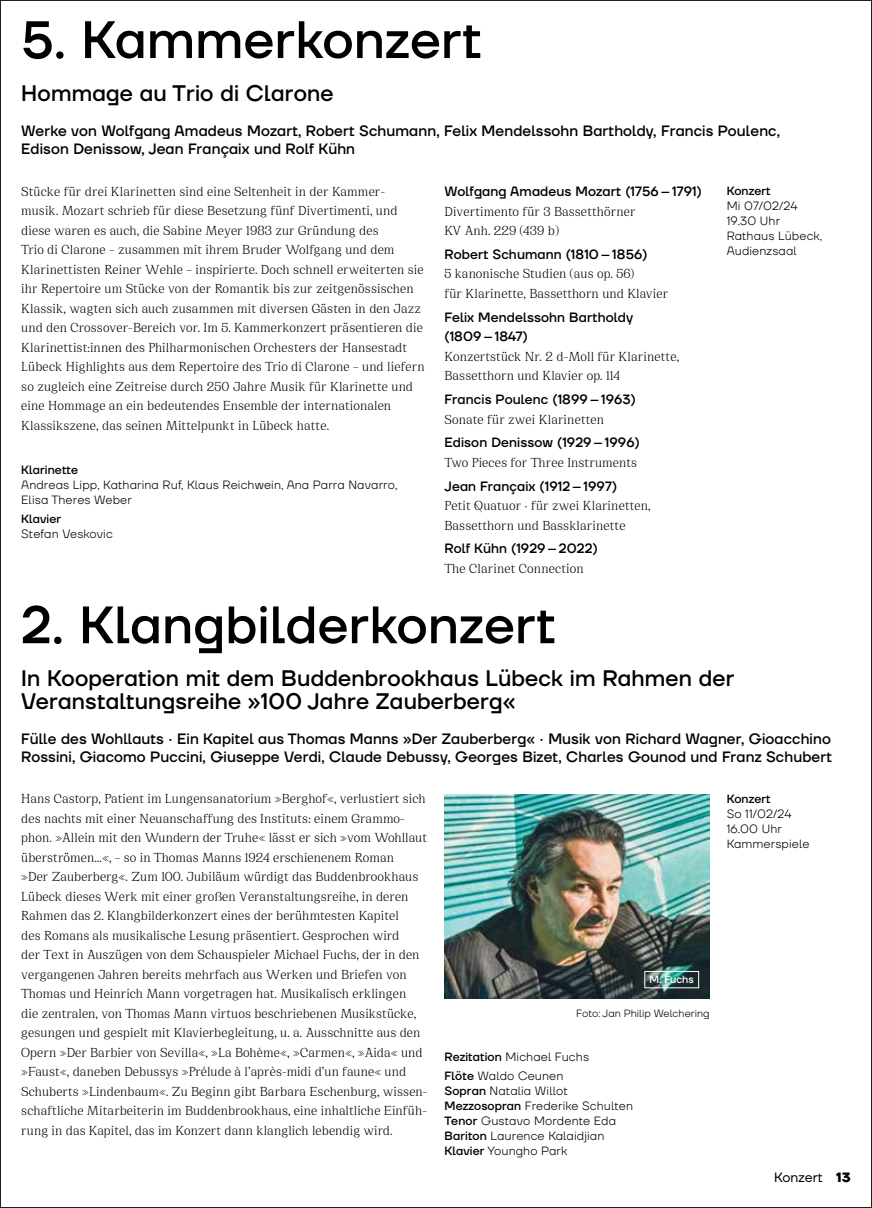
<style>
.page{position:relative;width:872px;height:1208px;background:#fff}
.page>*{position:absolute;margin:0;border:0;box-sizing:border-box;transform-origin:0 0}
.t1{font:500 52.5px "TT Firs Neue";letter-spacing:.01em;color:#000}
.t2{font:500 22.5px/22.5px "TT Firs Neue";letter-spacing:.01em;color:#000}
.t3{font:500 15px/18px "TT Firs Neue";letter-spacing:.01em;color:#000}
.t4{font:300 14.25px/19.5px "PP Cirka";letter-spacing:.01em;color:#000}
.t5{font:500 13.5px/19.5px "TT Firs Neue";letter-spacing:.01em;color:#000}
.t6{font:13.5px "TT Firs Neue";color:#000}
.t7{font:300 12px/15px "TT Firs Neue";letter-spacing:.01em;color:#000}
.t8{font:500 12px "TT Firs Neue";letter-spacing:.01em;color:#000}
.t9{font:300 10.5px "TT Firs Neue";color:#000}
.t10{font:500 10.5px "TT Firs Neue";color:#fff}
.s1{font-weight:500}
.s2{font-weight:700}
</style>
<div class="page">
<img style="left:444px;top:794px;width:265px;height:204px">
<div style="left:644px;top:971px;width:55px;height:17px;border:1px solid #fff"></div>
<h1 class="t1" style="left:21px;top:4px;width:462px">5. Kammerkonzert</h1>
<h2 class="t2" style="left:21px;top:82px;width:314px">Hommage au Trio di Clarone</h2>
<p class="t3" style="left:21px;top:121px;width:760px">Werke von Wolfgang Amadeus Mozart, Robert Schumann, Felix Mendelssohn Bartholdy, Francis Poulenc,<br>Edison Denissow, Jean Françaix und Rolf Kühn</p>
<p class="t4" style="left:21px;top:181px;width:405px">Stücke für drei Klarinetten sind eine Seltenheit in der Kammer&shy;musik. Mozart schrieb für diese Besetzung fünf Divertimenti, und diese waren es auch, die Sabine Meyer 1983 zur Gründung des<br>Trio di Clarone – zusammen mit ihrem Bruder Wolfgang und dem Klarinettisten Reiner Wehle – inspirierte. Doch schnell erweiterten sie ihr Repertoire um Stücke von der Romantik bis zur zeitgenössischen Klassik, wagten sich auch zusammen mit diversen Gästen in den Jazz und den Crossover-Bereich vor. Im 5. Kammerkonzert präsentieren die Klarinettist:innen des Philharmonischen Orchesters der Hansestadt Lübeck Highlights aus dem Repertoire des Trio di Clarone – und liefern so zugleich eine Zeitreise durch 250 Jahre Musik für Klarinette und eine Hommage an ein bedeutendes Ensemble der internationalen Klassikszene, das seinen Mittelpunkt in Lübeck hatte.</p>
<p class="t8" style="left:21px;top:461px;width:58px">Klarinette</p>
<p class="t7" style="left:21px;top:476px;width:378px">Andreas Lipp, Katharina Ruf, Klaus Reichwein, Ana Parra Navarro,<br>Elisa Theres Weber</p>
<p class="t8" style="left:21px;top:510px;width:41px">Klavier</p>
<p class="t7" style="left:21px;top:526px;width:93px">Stefan Veskovic</p>
<p class="t5" style="left:444px;top:181px;width:259px">Wolfgang Amadeus Mozart (1756 – 1791)</p>
<p class="t4" style="left:444px;top:201px;width:192px">Divertimento für 3 Bassetthörner<br>KV Anh. 229 (439 b)</p>
<p class="t5" style="left:444px;top:244px;width:205px">Robert Schumann (1810– 1856)</p>
<p class="t4" style="left:444px;top:264px;width:225px">5 kanonische Studien (aus op. 56)<br>für Klarinette, Bassetthorn und Klavier</p>
<p class="t5" style="left:444px;top:307px;width:190px">Felix Mendelssohn Bartholdy (1809 – 1847)</p>
<p class="t4" style="left:444px;top:346px;width:236px">Konzertstück Nr. 2 d-Moll für Klarinette,<br>Bassetthorn und Klavier op. 114</p>
<p class="t5" style="left:444px;top:389px;width:193px">Francis Poulenc (1899 – 1963)</p>
<p class="t4" style="left:444px;top:409px;width:161px">Sonate für zwei Klarinetten</p>
<p class="t5" style="left:444px;top:432px;width:197px">Edison Denissow (1929 – 1996)</p>
<p class="t4" style="left:444px;top:452px;width:194px">Two Pieces for Three Instruments</p>
<p class="t5" style="left:444px;top:476px;width:174px">Jean Françaix (1912 – 1997)</p>
<p class="t4" style="left:444px;top:496px;width:208px">Petit Quatuor · für zwei Klarinetten,<br>Bassetthorn und Bassklarinette</p>
<p class="t5" style="left:444px;top:538px;width:155px">Rolf Kühn (1929 – 2022)</p>
<p class="t4" style="left:444px;top:558px;width:141px">The Clarinet Connection</p>
<p class="t8" style="left:726px;top:183px;width:46px">Konzert</p>
<p class="t7" style="left:726px;top:198px;width:97px">Mi 07/02/24<br>19.30 Uhr<br>Rathaus Lübeck,<br>Audienzsaal</p>
<h1 class="t1" style="left:21px;top:589px;width:536px">2. Klangbilderkonzert</h1>
<h2 class="t2" style="left:21px;top:666px;width:715px">In Kooperation mit dem Buddenbrookhaus Lübeck im Rahmen der<br>Veranstaltungsreihe »100 Jahre Zauberberg«</h2>
<p class="t3" style="left:21px;top:729px;width:812px">Fülle des Wohllauts · Ein Kapitel aus Thomas Manns »Der Zauberberg« · Musik von Richard Wagner, Gioacchino<br>Rossini, Giacomo Puccini, Giuseppe Verdi, Claude Debussy, Georges Bizet, Charles Gounod und Franz Schubert</p>
<p class="t4" style="left:21px;top:789px;width:408px">Hans Castorp, Patient im Lungensanatorium »Berghof«, verlustiert sich des nachts mit einer Neuanschaffung des Instituts: einem Grammo&shy;phon. »Allein mit den Wundern der Truhe« lässt er sich »vom Wohllaut überströmen…«, – so in Thomas Manns 1924 erschienenem Roman<br>»Der Zauberberg«. Zum 100. Jubiläum würdigt das Buddenbrookhaus Lübeck dieses Werk mit einer großen Veranstaltungsreihe, in deren Rahmen das 2. Klangbilderkonzert eines der berühmtesten Kapitel<br>des Romans als musikalische Lesung präsentiert. Gesprochen wird<br>der Text in Auszügen von dem Schauspieler Michael Fuchs, der in den vergangenen Jahren bereits mehrfach aus Werken und Briefen von Thomas und Heinrich Mann vorgetragen hat. Musikalisch erklingen<br>die zentralen, von Thomas Mann virtuos beschriebenen Musikstücke, gesungen und gespielt mit Klavierbegleitung, u. a. Ausschnitte aus den Opern »Der Barbier von Sevilla«, »La Bohème«, »Carmen«, »Aida« und »Faust«, daneben Debussys »Prélude à l’après-midi d’un faune« und Schuberts »Lindenbaum«. Zu Beginn gibt Barbara Eschenburg, wissen&shy;schaftliche Mitarbeiterin im Buddenbrookhaus, eine inhaltliche Einfüh&shy;rung in das Kapitel, das im Konzert dann klanglich lebendig wird.</p>
<p class="t10" style="left:649px;top:972px;width:46px">M. Fuchs</p>
<p class="t9" style="left:576px;top:1006px;width:135px">Foto: Jan Philip Welchering</p>
<p class="t7" style="left:444px;top:1046px;width:146px;line-height:19.2px"><span class="s1">Rezitation</span> Michael Fuchs<br><span class="s1">Flöte</span> Waldo Ceunen</p>
<p class="t7" style="left:444px;top:1082px;width:190px"><span class="s1">Sopran</span> Natalia Willot<br><span class="s1">Mezzosopran</span> Frederike Schulten<br><span class="s1">Tenor</span> Gustavo Mordente Eda<br><span class="s1">Bariton</span> Laurence Kalaidjian<br><span class="s1">Klavier</span> Youngho Park</p>
<p class="t8" style="left:726px;top:790px;width:46px">Konzert</p>
<p class="t7" style="left:726px;top:806px;width:84px">So 11/02/24<br>16.00 Uhr<br>Kammerspiele</p>
<p class="t6" style="left:774px;top:1168px;width:78px">Konzert <span class="s2">13</span></p>
</div>
